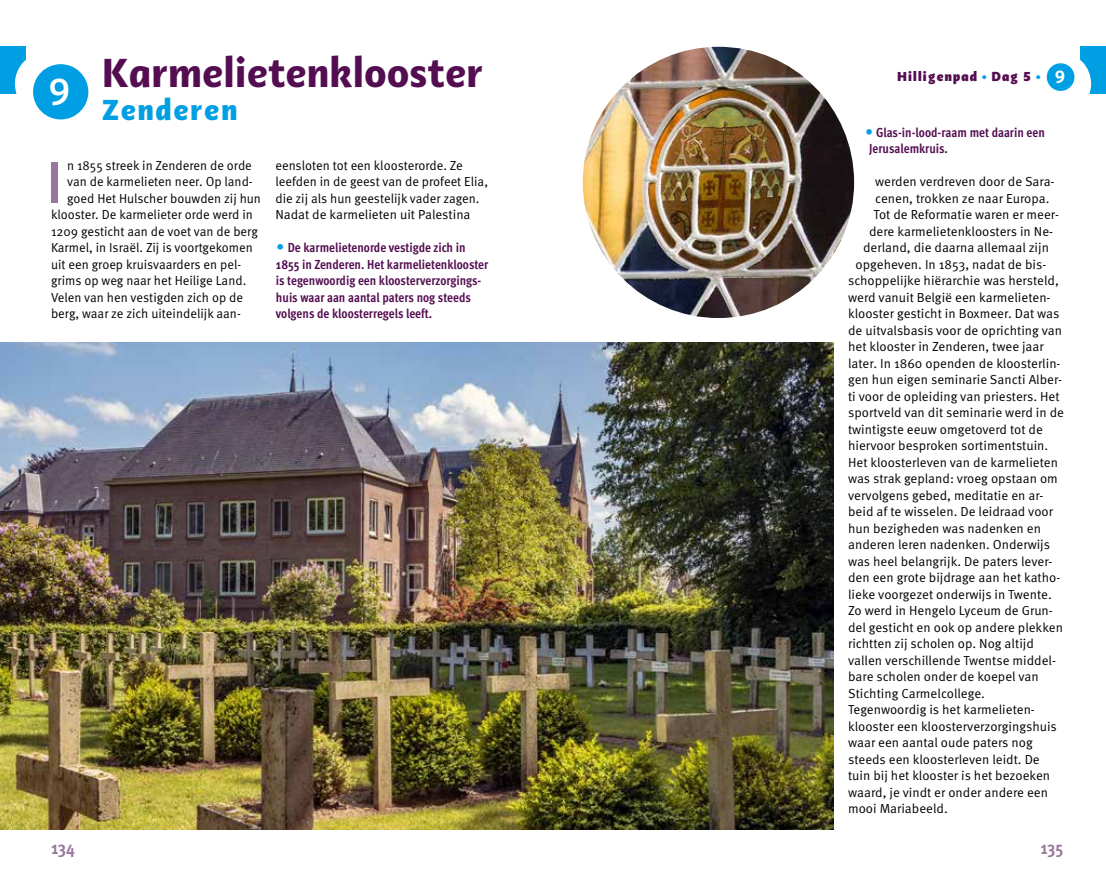
<style>
.page{position:relative;width:1106px;height:893px;background:#fff}
.page>*{position:absolute;margin:0;border:0;box-sizing:border-box;transform-origin:0 0}
.t1{font:500 60.6px "Adagio Sans Script";color:#9a779e}
.t2{font:700 42px "Adagio Sans Script";color:#530d50}
.t3{font:500 39px "Adagio Slab Script";color:#fff}
.t4{font:900 30px "Adagio Sans Script";letter-spacing:.06em;color:#009fe3}
.t5{font:600 18.45px "Adagio Slab Script";color:#fff}
.t6{font:700 condensed 18px "Meta OT";letter-spacing:-.025em;color:#9a779e}
.t7{font:800 13.5px "Adagio Sans Script";letter-spacing:.09em;color:#530d50}
.t8{font:13.2px/16.5px "Meta OT";color:#000}
.t9{font:700 condensed 13.2px/16.5px "Meta OT";color:#530d50}
.s1{color:#009fe3}
</style>
<div class="page">
<div style="left:0;top:46px;width:26px;height:48px;background:#009fe3"></div>
<div style="left:15px;top:52px;width:64px;height:64px;background:#fff;border-radius:50%"></div>
<div style="left:33px;top:64px;width:55px;height:55px;background:#009fe3;border-radius:50%"></div>
<div style="left:1080px;top:46px;width:26px;height:48px;background:#009fe3"></div>
<div style="left:1027px;top:52px;width:64px;height:64px;background:#fff;border-radius:50%"></div>
<div style="left:1046px;top:63px;width:28px;height:28px;background:#009fe3;border-radius:50%"></div>
<img style="left:0;top:342px;width:833px;height:488px">
<img style="left:583px;top:47px;width:271px;height:271px;border-radius:136px">
<h3 class="t3" style="left:48px;top:67px;width:25px">9</h3>
<h2 class="t2" style="left:102px;top:45px;width:382px">Karmelietenklooster</h2>
<h3 class="t4" style="left:102px;top:90px;width:137px">Zenderen</h3>
<h1 class="t1" style="left:45px;top:143px;width:20px">I</h1>
<p class="t8" style="left:67px;top:157px;width:186px">n 1855 streek in Zenderen de orde</p>
<p class="t8" style="left:67px;top:174px;width:187px">van de karmelieten neer. Op land-</p>
<p class="t8" style="left:67px;top:190px;width:195px">goed Het Hulscher bouwden zij hun</p>
<p class="t8" style="left:51px;top:207px;width:203px">klooster. De karmelieter orde werd in</p>
<p class="t8" style="left:51px;top:223px;width:208px">1209 gesticht aan de voet van de berg</p>
<p class="t8" style="left:51px;top:240px;width:203px">Karmel, in Israël. Zij is voortgekomen</p>
<p class="t8" style="left:51px;top:256px;width:192px">uit een groep kruisvaarders en pel-</p>
<p class="t8" style="left:51px;top:273px;width:197px">grims op weg naar het Heilige Land.</p>
<p class="t8" style="left:51px;top:289px;width:194px">Velen van hen vestigden zich op de</p>
<p class="t8" style="left:51px;top:306px;width:191px">berg, waar ze zich uiteindelijk aan-</p>
<p class="t8" style="left:275px;top:157px;width:214px">eensloten tot een kloosterorde. Ze leefden in de geest van de profeet Elia, die zij als hun geestelijk vader zagen.<br>Nadat de karmelieten uit Palestina</p>
<p class="t9" style="left:276px;top:239px;width:214px"><span class="s1">•</span> De karmelietenorde vestigde zich in 1855 in Zenderen. Het karmelietenklooster is tegenwoordig een kloosterverzorgings&shy;huis waar aan aantal paters nog steeds volgens de kloosterregels leeft.</p>
<p class="t7" style="left:897px;top:67px;width:145px">Hilligenpad <span class="s1">•</span> Dag 5 <span class="s1">•</span></p>
<h3 class="t5" style="left:1054px;top:65px;width:13px">9</h3>
<p class="t9" style="left:869px;top:124px;width:177px;text-indent:-5px"><span class="s1">•</span> Glas-in-lood-raam met daarin een<br>Jerusalemkruis.</p>
<p class="t8" style="left:875px;top:174px;width:181px">werden verdreven door de Sara-</p>
<p class="t8" style="left:875px;top:190px;width:176px">cenen, trokken ze naar Europa.</p>
<p class="t8" style="left:873px;top:207px;width:187px">Tot de Reformatie waren er meer-</p>
<p class="t8" style="left:869px;top:223px;width:185px">dere karmelietenkloosters in Ne-</p>
<p class="t8" style="left:863px;top:240px;width:187px">derland, die daarna allemaal zijn</p>
<p class="t8" style="left:855px;top:256px;width:192px">opgeheven. In 1853, nadat de bis-</p>
<p class="t8" style="left:848px;top:273px;width:212px">schoppelijke hiërarchie was hersteld,</p>
<p class="t8" style="left:848px;top:289px;width:204px">werd vanuit België een karmelieten-</p>
<p class="t8" style="left:848px;top:306px;width:213px">klooster gesticht in Boxmeer. Dat was</p>
<p class="t8" style="left:848px;top:322px;width:215px">de uitvalsbasis voor de oprichting van</p>
<p class="t8" style="left:848px;top:339px;width:197px">het klooster in Zenderen, twee jaar</p>
<p class="t8" style="left:848px;top:355px;width:214px">later. In 1860 openden de kloosterlin-</p>
<p class="t8" style="left:848px;top:372px;width:215px">gen hun eigen seminarie Sancti Alber-</p>
<p class="t8" style="left:848px;top:388px;width:213px">ti voor de opleiding van priesters. Het</p>
<p class="t8" style="left:848px;top:405px;width:217px">sportveld van dit seminarie werd in de</p>
<p class="t8" style="left:848px;top:421px;width:196px">twintigste eeuw omgetoverd tot de</p>
<p class="t8" style="left:848px;top:438px;width:202px">hiervoor besproken sortimentstuin.</p>
<p class="t8" style="left:848px;top:454px;width:211px">Het kloosterleven van de karmelieten</p>
<p class="t8" style="left:848px;top:471px;width:211px">was strak gepland: vroeg opstaan om</p>
<p class="t8" style="left:848px;top:487px;width:197px">vervolgens gebed, meditatie en ar-</p>
<p class="t8" style="left:848px;top:504px;width:206px">beid af te wisselen. De leidraad voor</p>
<p class="t8" style="left:848px;top:520px;width:194px">hun bezigheden was nadenken en</p>
<p class="t8" style="left:848px;top:537px;width:203px">anderen leren nadenken. Onderwijs</p>
<p class="t8" style="left:848px;top:553px;width:206px">was heel belangrijk. De paters lever-</p>
<p class="t8" style="left:848px;top:570px;width:214px">den een grote bijdrage aan het katho-</p>
<p class="t8" style="left:848px;top:586px;width:205px">lieke voorgezet onderwijs in Twente.</p>
<p class="t8" style="left:848px;top:603px;width:206px">Zo werd in Hengelo Lyceum de Grun-</p>
<p class="t8" style="left:848px;top:619px;width:216px">del gesticht en ook op andere plekken</p>
<p class="t8" style="left:848px;top:636px;width:187px">richtten zij scholen op. Nog altijd</p>
<p class="t8" style="left:848px;top:652px;width:209px">vallen verschillende Twentse middel-</p>
<p class="t8" style="left:848px;top:669px;width:192px">bare scholen onder de koepel van</p>
<p class="t8" style="left:848px;top:685px;width:138px">Stichting Carmelcollege.</p>
<p class="t8" style="left:848px;top:702px;width:188px">Tegenwoordig is het karmelieten-</p>
<p class="t8" style="left:848px;top:718px;width:210px">klooster een kloosterverzorgingshuis</p>
<p class="t8" style="left:848px;top:735px;width:186px">waar een aantal oude paters nog</p>
<p class="t8" style="left:848px;top:751px;width:193px">steeds een kloosterleven leidt. De</p>
<p class="t8" style="left:848px;top:768px;width:203px">tuin bij het klooster is het bezoeken</p>
<p class="t8" style="left:848px;top:784px;width:201px">waard, je vindt er onder andere een</p>
<p class="t8" style="left:848px;top:801px;width:101px">mooi Mariabeeld.</p>
<h3 class="t6" style="left:51px;top:836px;width:25px">134</h3>
<h3 class="t6" style="left:1040px;top:836px;width:25px">135</h3>
</div>
